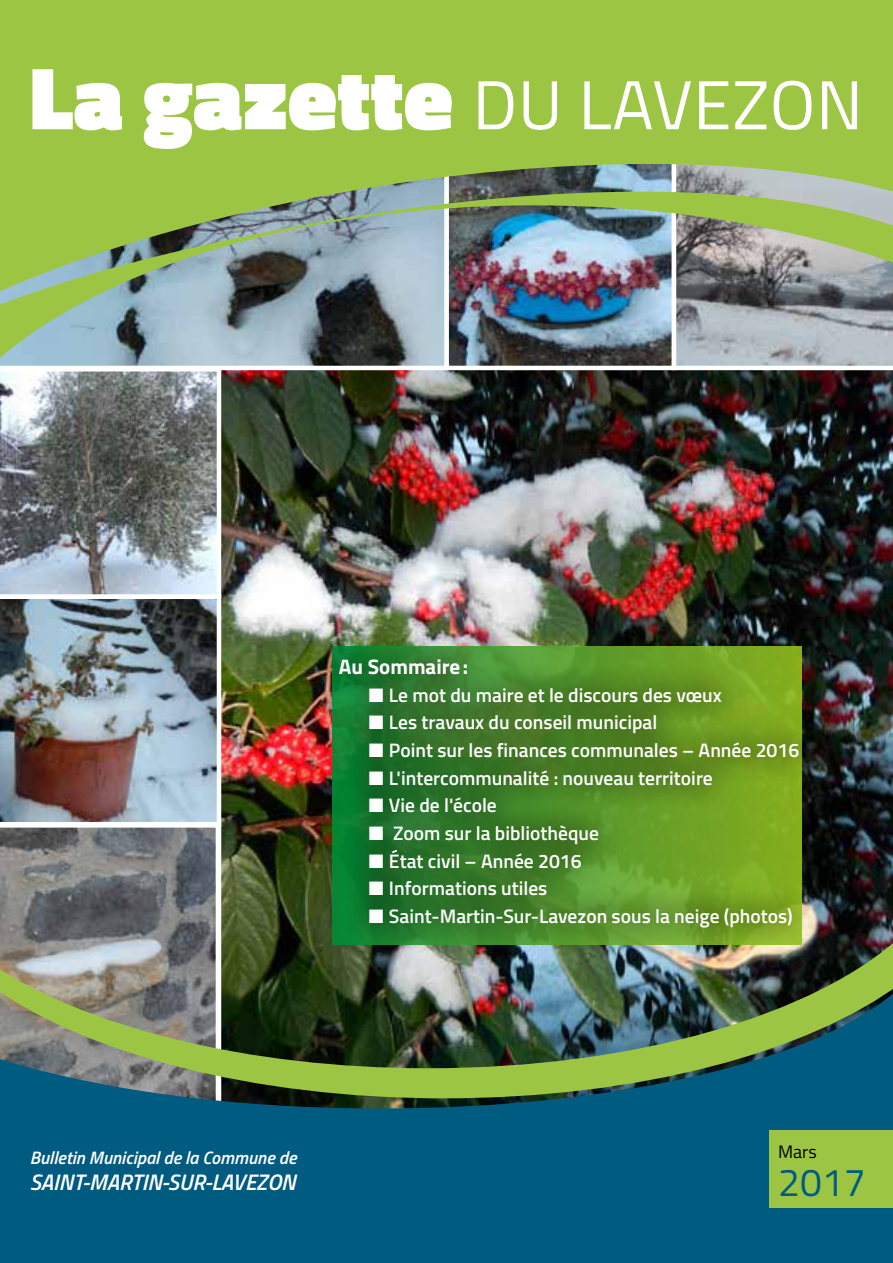
<style>
.page{position:relative;width:893px;height:1263px;background:#fff}
.page>*{position:absolute;margin:0;border:0;box-sizing:border-box;transform-origin:0 0}
.t1{font:900 89.55px "Titillium";color:#fff}
.t2{font:39px "Titillium";color:#005b80}
.t3{font:italic 600 22.5px "Titillium";color:#fff}
.t4{font:700 21px "Titillium";color:#fff}
.t5{font:600 19.5px "Titillium";color:#fff}
.t6{font:italic 600 18px "Titillium";color:#fff}
.t7{font:18px "Titillium";color:#000}
.s1{font-weight:400;font-size:69.15px}
</style>
<div class="page">
<img style="left:221px;top:370px;width:672px;height:566px">
<svg style="left:0;top:371px;width:217px;height:223px;background:#81878a"></svg>
<img style="left:0;top:594px;width:217px;height:228px">
<svg style="left:0;top:827px;width:216px;height:109px;background:#6e7174"></svg>
<div style="left:444px;top:138px;width:232px;height:232px;border:4px solid #fff"></div>
<svg style="left:672px;top:365px;width:221px;height:5px"></svg>
<svg style="left:0;top:365px;width:449px;height:5px"></svg>
<img style="left:0;top:0;width:893px;height:365px">
<div style="left:0;top:1098px;width:893px;height:165px;background:#005b80"></div>
<img style="left:0;top:936px;width:893px;height:162px">
<div style="left:770px;top:1130px;width:123px;height:78px;background:#9dc544"></div>
<img style="left:314px;top:633px;width:510px;height:320px">
<h1 class="t1" style="left:30px;top:32px;width:835px">La gazette <span class="s1">DU LAVEZON</span></h1>
<p class="t4" style="left:339px;top:651px;width:131px">Au Sommaire:</p>
<p class="t5" style="left:369px;top:680px;width:355px">■ Le mot du maire et le discours des vœux</p>
<p class="t5" style="left:369px;top:708px;width:290px">■ Les travaux du conseil municipal</p>
<p class="t5" style="left:369px;top:736px;width:432px">■ Point sur les finances communales – Année 2016</p>
<p class="t5" style="left:369px;top:763px;width:346px">■ L'intercommunalité : nouveau territoire</p>
<p class="t5" style="left:369px;top:791px;width:130px">■ Vie de l'école</p>
<p class="t5" style="left:369px;top:819px;width:232px">■ Zoom sur la bibliothèque</p>
<p class="t5" style="left:369px;top:846px;width:215px">■ État civil – Année 2016</p>
<p class="t5" style="left:369px;top:874px;width:180px">■ Informations utiles</p>
<p class="t5" style="left:369px;top:901px;width:426px">■ Saint-Martin-Sur-Lavezon sous la neige (photos)</p>
<p class="t6" style="left:30px;top:1143px;width:268px">Bulletin Municipal de la Commune de</p>
<p class="t3" style="left:30px;top:1165px;width:267px">SAINT-MARTIN-SUR-LAVEZON</p>
<p class="t7" style="left:778px;top:1139px;width:40px">Mars</p>
<h2 class="t2" style="left:778px;top:1153px;width:89px">2017</h2>
</div>
